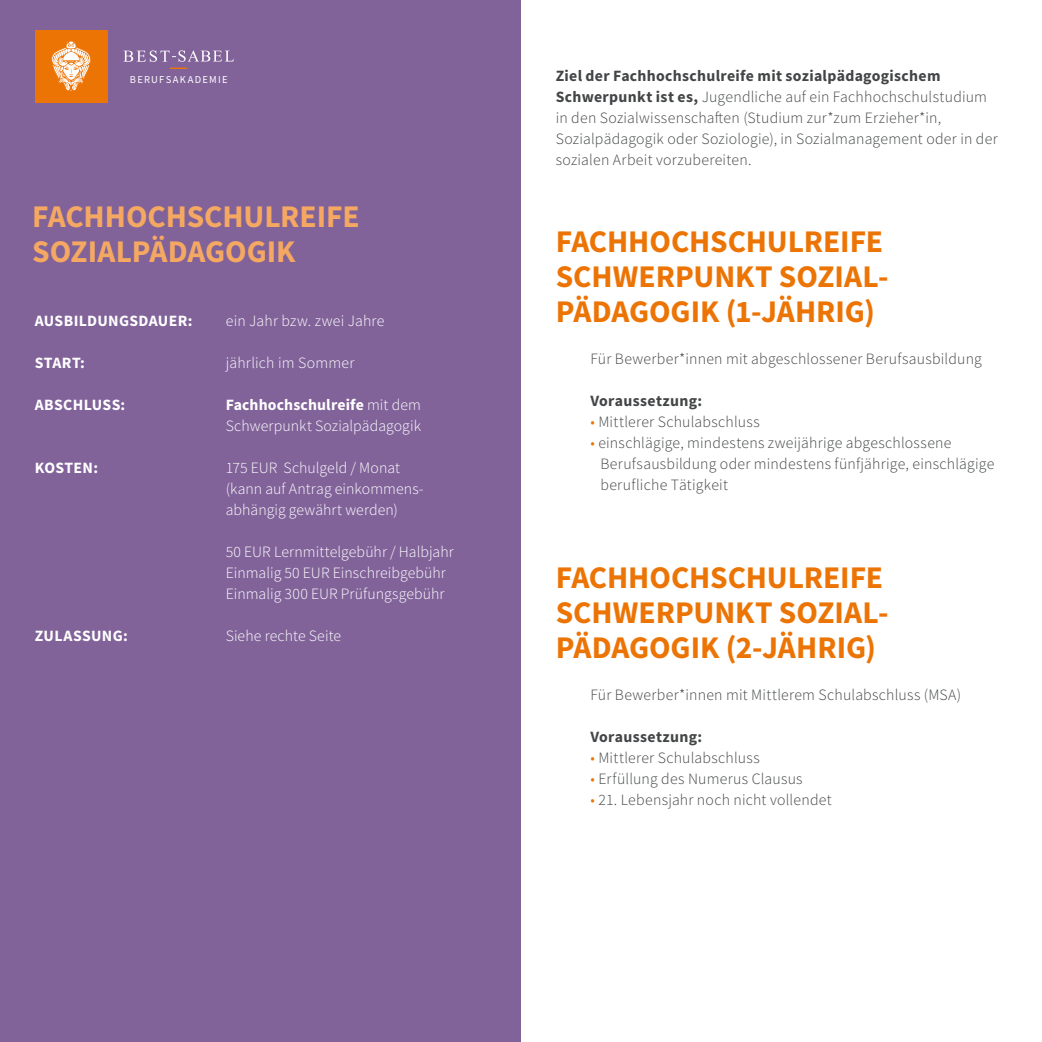
<style>
.page{position:relative;width:1042px;height:1042px;background:#fff}
.page>*{position:absolute;margin:0;border:0;box-sizing:border-box;transform-origin:0 0}
.t1{font:700 31.5px/35px "Source Sans Pro";color:#ec7405}
.t2{font:700 31.5px/35px "Source Sans Pro";letter-spacing:-.005em;color:#f5a862}
.t3{font:300 15.75px/21px "Source Sans Pro";letter-spacing:.015em;color:#434546}
.t4{font:300 15.75px/21px "Source Sans Pro";letter-spacing:.005em;color:#fff}
.t5{font:700 15.75px "Source Sans Pro";letter-spacing:.02em;color:#fff}
.t6{font:700 15.75px "Source Sans Pro";letter-spacing:.02em;color:#434546}
.t7{font:10.5px "Source Sans Pro";letter-spacing:.12em;color:#fff}
.s1{font-weight:700}
.s2{color:#ec7405}
</style>
<div class="page">
<div style="left:0;top:0;width:521px;height:1042px;background:#81639a"></div>
<div style="left:35px;top:30px;width:73px;height:73px;background:#ec7405"></div>
<svg style="left:51px;top:41px;width:40px;height:50px"></svg>
<svg style="left:123px;top:50px;width:111px;height:12px"></svg>
<svg style="left:170px;top:68px;width:17px;height:1px"></svg>
<p class="t7" style="left:130px;top:73px;width:99px">BERUFSAKADEMIE</p>
<p class="t3" style="left:556px;top:65px;width:443px"><span class="s1">Ziel der Fachhochschulreife mit sozialpädagogischem Schwerpunkt ist es,</span> Jugendliche auf ein Fachhochschulstudium in den Sozialwissenschaften (Studium zur*zum Erzieher*in, Sozialpädagogik oder Soziologie), in Sozialmanagement oder in der sozialen Arbeit vorzubereiten.</p>
<h1 class="t2" style="left:32px;top:198px;width:329px">FACHHOCHSCHULREIFE<br>SOZIALPÄDAGOGIK</h1>
<p class="t5" style="left:35px;top:310px;width:159px">AUSBILDUNGSDAUER:</p>
<p class="t4" style="left:226px;top:310px;width:160px">ein Jahr bzw. zwei Jahre</p>
<p class="t5" style="left:35px;top:352px;width:52px">START:</p>
<p class="t4" style="left:226px;top:352px;width:130px">jährlich im Sommer</p>
<p class="t5" style="left:35px;top:394px;width:92px">ABSCHLUSS:</p>
<p class="t4" style="left:226px;top:394px;width:197px"><span class="s1">Fachhochschulreife</span> mit dem<br>Schwerpunkt Sozialpädagogik</p>
<p class="t5" style="left:35px;top:457px;width:65px">KOSTEN:</p>
<p class="t4" style="left:226px;top:457px;width:199px">175 EUR Schulgeld / Monat (kann auf Antrag einkommens&shy;abhängig gewährt werden)</p>
<p class="t4" style="left:226px;top:541px;width:229px">50 EUR Lernmittelgebühr / Halbjahr<br>Einmalig 50 EUR Einschreibgebühr<br>Einmalig 300 EUR Prüfungsgebühr</p>
<p class="t5" style="left:35px;top:625px;width:95px">ZULASSUNG:</p>
<p class="t4" style="left:226px;top:625px;width:117px">Siehe rechte Seite</p>
<h1 class="t1" style="left:556px;top:223px;width:334px">FACHHOCHSCHULREIFE<br>SCHWERPUNKT SOZIAL-<br>PÄDAGOGIK (1-JÄHRIG)</h1>
<p class="t3" style="left:590px;top:348px;width:393px">Für Bewerber*innen mit abgeschlossener Berufsausbildung</p>
<p class="t6" style="left:590px;top:390px;width:113px">Voraussetzung:</p>
<p class="t3" style="left:590px;top:411px;width:171px"><span class="s2">•</span> Mittlerer Schulabschluss</p>
<p class="t3" style="left:600px;top:432px;width:395px;text-indent:-10px"><span class="s2">•</span> einschlägige, mindestens zweijährige abgeschlossene<br>Berufsausbildung oder mindestens fünfjährige, einschlägige berufliche Tätigkeit</p>
<h1 class="t1" style="left:556px;top:559px;width:334px">FACHHOCHSCHULREIFE<br>SCHWERPUNKT SOZIAL-<br>PÄDAGOGIK (2-JÄHRIG)</h1>
<p class="t3" style="left:590px;top:684px;width:372px">Für Bewerber*innen mit Mittlerem Schulabschluss (MSA)</p>
<p class="t6" style="left:590px;top:726px;width:113px">Voraussetzung:</p>
<p class="t3" style="left:590px;top:747px;width:171px"><span class="s2">•</span> Mittlerer Schulabschluss</p>
<p class="t3" style="left:590px;top:768px;width:214px"><span class="s2">•</span> Erfüllung des Numerus Clausus</p>
<p class="t3" style="left:590px;top:789px;width:243px"><span class="s2">•</span> 21. Lebensjahr noch nicht vollendet</p>
</div>
